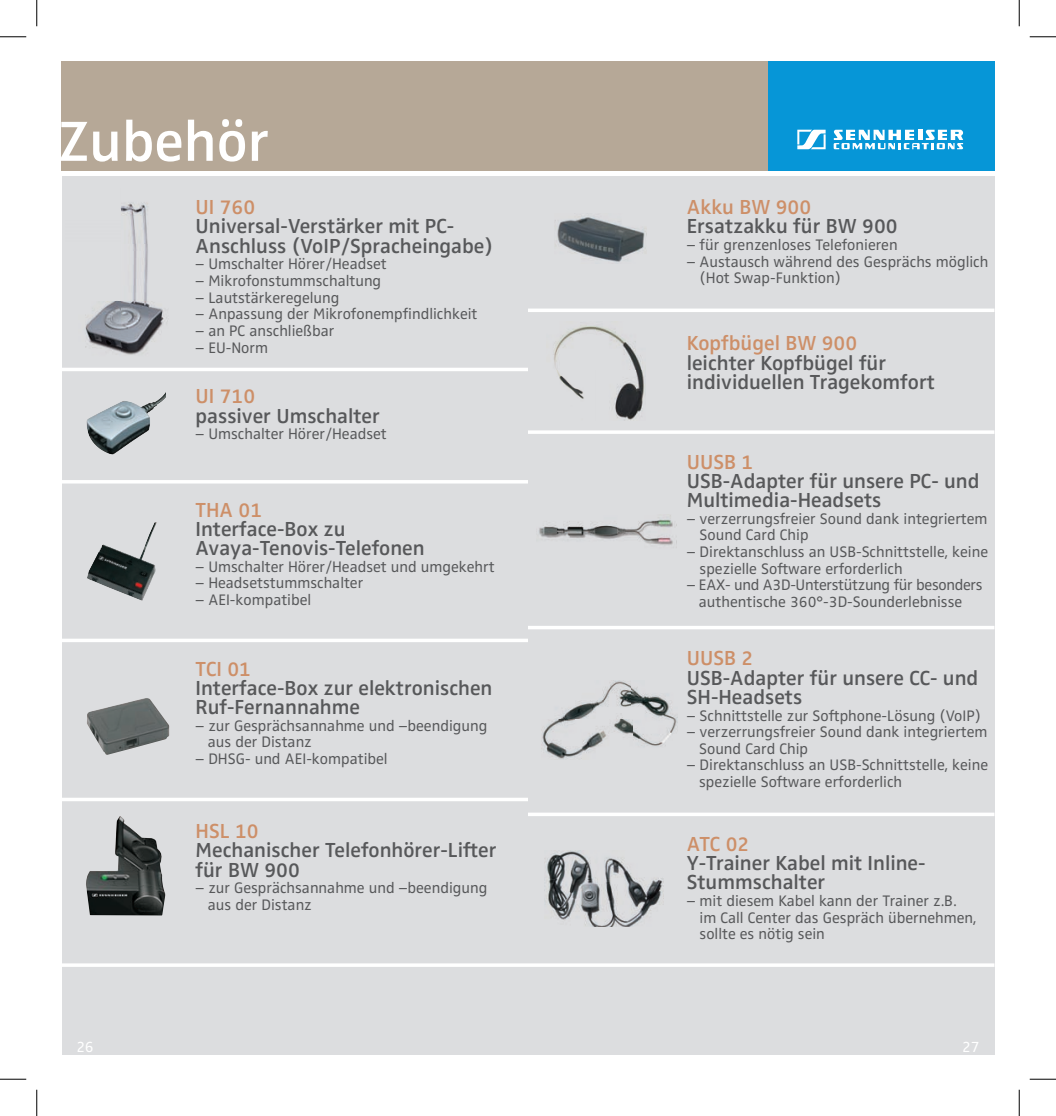
<style>
.page{position:relative;width:1056px;height:1116px;background:#fff}
.page>*{position:absolute;margin:0;border:0;box-sizing:border-box;transform-origin:0 0}
.t1{font:600 58.45px "Sennheiser";color:#fff}
.t2{font:600 21px/19.2px "Sennheiser";color:#57585a}
.t3{font:600 21px "Sennheiser";color:#cd8f68}
.t4{font:15.75px/16.6px "Sennheiser";color:#57585a}
.t5{font:15.75px "Sennheiser";color:#fff}
</style>
<div class="page">
<div style="left:62px;top:62px;width:932px;height:109px;background:#b6a897"></div>
<div style="left:768px;top:62px;width:226px;height:109px;background:#0696d7"></div>
<svg style="left:797px;top:130px;width:28px;height:19px"></svg>
<svg style="left:833px;top:130px;width:130px;height:19px"></svg>
<div style="left:62px;top:176px;width:932px;height:878px;background:#dcdddf"></div>
<img style="left:87px;top:522px;width:70px;height:79px">
<img style="left:86px;top:816px;width:79px;height:99px">
<img style="left:87px;top:698px;width:83px;height:57px">
<img style="left:85px;top:203px;width:82px;height:152px">
<img style="left:86px;top:392px;width:80px;height:62px">
<svg style="left:528px;top:308px;width:466px;height:4px;fill:#fff"></svg>
<svg style="left:528px;top:626px;width:466px;height:3px"></svg>
<hr style="left:528px;top:430px;width:466px;height:4px;background:#fff">
<svg style="left:528px;top:812px;width:466px;height:4px;fill:#fff"></svg>
<hr style="left:528px;top:963px;width:466px;height:3px;background:#fff">
<svg style="left:62px;top:368px;width:466px;height:3px"></svg>
<svg style="left:62px;top:638px;width:466px;height:4px;fill:#fff"></svg>
<hr style="left:62px;top:480px;width:466px;height:3px;background:#fff">
<svg style="left:62px;top:798px;width:466px;height:3px"></svg>
<hr style="left:62px;top:963px;width:466px;height:3px;background:#fff">
<img style="left:539px;top:515px;width:138px;height:33px">
<img style="left:542px;top:680px;width:135px;height:79px">
<img style="left:544px;top:850px;width:119px;height:76px">
<img style="left:554px;top:325px;width:90px;height:95px">
<img style="left:555px;top:217px;width:91px;height:45px">
<svg style="left:0;top:36px;width:26px;height:1px"></svg>
<svg style="left:1029px;top:36px;width:27px;height:1px"></svg>
<svg style="left:0;top:1078px;width:26px;height:1px"></svg>
<svg style="left:1029px;top:1078px;width:27px;height:1px"></svg>
<svg style="left:36px;top:0;width:1px;height:26px"></svg>
<svg style="left:36px;top:1089px;width:1px;height:26px"></svg>
<svg style="left:1019px;top:0;width:1px;height:26px"></svg>
<svg style="left:1019px;top:1089px;width:1px;height:26px"></svg>
<h1 class="t1" style="left:58px;top:107px;width:212px">Zubehör</h1>
<h2 class="t3" style="left:195px;top:195px;width:61px">UI 760</h2>
<h2 class="t2" style="left:195px;top:217px;width:299px">Universal-Verstärker mit PC-<br>Anschluss (VoIP/Spracheingabe)</h2>
<p class="t4" style="left:195px;top:255px;width:193px">– Umschalter Hörer/Headset</p>
<p class="t4" style="left:195px;top:272px;width:187px">– Mikrofonstummschaltung</p>
<p class="t4" style="left:195px;top:289px;width:145px">– Lautstärkeregelung</p>
<p class="t4" style="left:195px;top:305px;width:283px">– Anpassung der Mikrofonempfindlichkeit</p>
<p class="t4" style="left:195px;top:322px;width:140px">– an PC anschließbar</p>
<p class="t4" style="left:195px;top:339px;width:74px">– EU-Norm</p>
<h2 class="t3" style="left:195px;top:384px;width:61px">UI 710</h2>
<h2 class="t2" style="left:195px;top:406px;width:186px">passiver Umschalter</h2>
<p class="t4" style="left:195px;top:425px;width:193px">– Umschalter Hörer/Headset</p>
<h2 class="t3" style="left:195px;top:497px;width:68px">THA 01</h2>
<h2 class="t2" style="left:195px;top:519px;width:231px">Interface-Box zu<br>Avaya-Tenovis-Telefonen</h2>
<p class="t4" style="left:195px;top:558px;width:301px">– Umschalter Hörer/Headset und umgekehrt</p>
<p class="t4" style="left:195px;top:574px;width:169px">– Headsetstummschalter</p>
<p class="t4" style="left:195px;top:591px;width:117px">– AEI-kompatibel</p>
<h2 class="t3" style="left:195px;top:656px;width:57px">TCI 01</h2>
<h2 class="t2" style="left:195px;top:678px;width:298px">Interface-Box zur elektronischen<br>Ruf-Fernannahme</h2>
<p class="t4" style="left:208px;top:717px;width:281px;text-indent:-12px">– zur Gesprächsannahme und –beendigung aus der Distanz</p>
<p class="t4" style="left:195px;top:750px;width:194px">– DHSG- und AEI-kompatibel</p>
<h2 class="t3" style="left:195px;top:818px;width:65px">HSL 10</h2>
<h2 class="t2" style="left:195px;top:840px;width:302px">Mechanischer Telefonhörer-Lifter für BW 900</h2>
<p class="t4" style="left:208px;top:879px;width:281px;text-indent:-12px">– zur Gesprächsannahme und –beendigung aus der Distanz</p>
<h2 class="t3" style="left:687px;top:195px;width:126px">Akku BW 900</h2>
<h2 class="t2" style="left:687px;top:217px;width:212px">Ersatzakku für BW 900</h2>
<p class="t4" style="left:687px;top:236px;width:212px">– für grenzenloses Telefonieren</p>
<p class="t4" style="left:699px;top:253px;width:290px;text-indent:-13px">– Austausch während des Gesprächs möglich (Hot Swap-Funktion)</p>
<h2 class="t3" style="left:687px;top:331px;width:172px">Kopfbügel BW 900</h2>
<h2 class="t2" style="left:687px;top:353px;width:249px">leichter Kopfbügel für individuellen Tragekomfort</h2>
<h2 class="t3" style="left:687px;top:449px;width:68px">UUSB 1</h2>
<h2 class="t2" style="left:687px;top:471px;width:294px">USB-Adapter für unsere PC- und<br>Multimedia-Headsets</h2>
<p class="t4" style="left:699px;top:510px;width:289px;text-indent:-13px">– verzerrungsfreier Sound dank integriertem<br>Sound Card Chip</p>
<p class="t4" style="left:699px;top:543px;width:290px;text-indent:-13px">– Direktanschluss an USB-Schnittstelle, keine spezielle Software erforderlich</p>
<p class="t4" style="left:687px;top:576px;width:297px;text-align:center">– EAX- und A3D-Unterstützung für besonders authentische 360°-3D-Sounderlebnisse</p>
<h2 class="t3" style="left:687px;top:646px;width:68px">UUSB 2</h2>
<h2 class="t2" style="left:687px;top:667px;width:293px">USB-Adapter für unsere CC- und<br>SH-Headsets</h2>
<p class="t4" style="left:687px;top:706px;width:296px">– Schnittstelle zur Softphone-Lösung (VoIP)</p>
<p class="t4" style="left:699px;top:723px;width:290px;text-indent:-12px">– verzerrungsfreier Sound dank integriertem<br>Sound Card Chip</p>
<p class="t4" style="left:699px;top:756px;width:290px;text-indent:-12px">– Direktanschluss an USB-Schnittstelle, keine spezielle Software erforderlich</p>
<h2 class="t3" style="left:687px;top:831px;width:64px">ATC 02</h2>
<h2 class="t2" style="left:687px;top:853px;width:240px">Y-Trainer Kabel mit Inline-<br>Stummschalter</h2>
<p class="t4" style="left:699px;top:892px;width:278px;text-indent:-13px">– mit diesem Kabel kann der Trainer z.B. im Call Center das Gespräch übernehmen, sollte es nötig sein</p>
<p class="t5" style="left:76px;top:1037px;width:19px">26</p>
<p class="t5" style="left:962px;top:1037px;width:19px">27</p>
</div>
